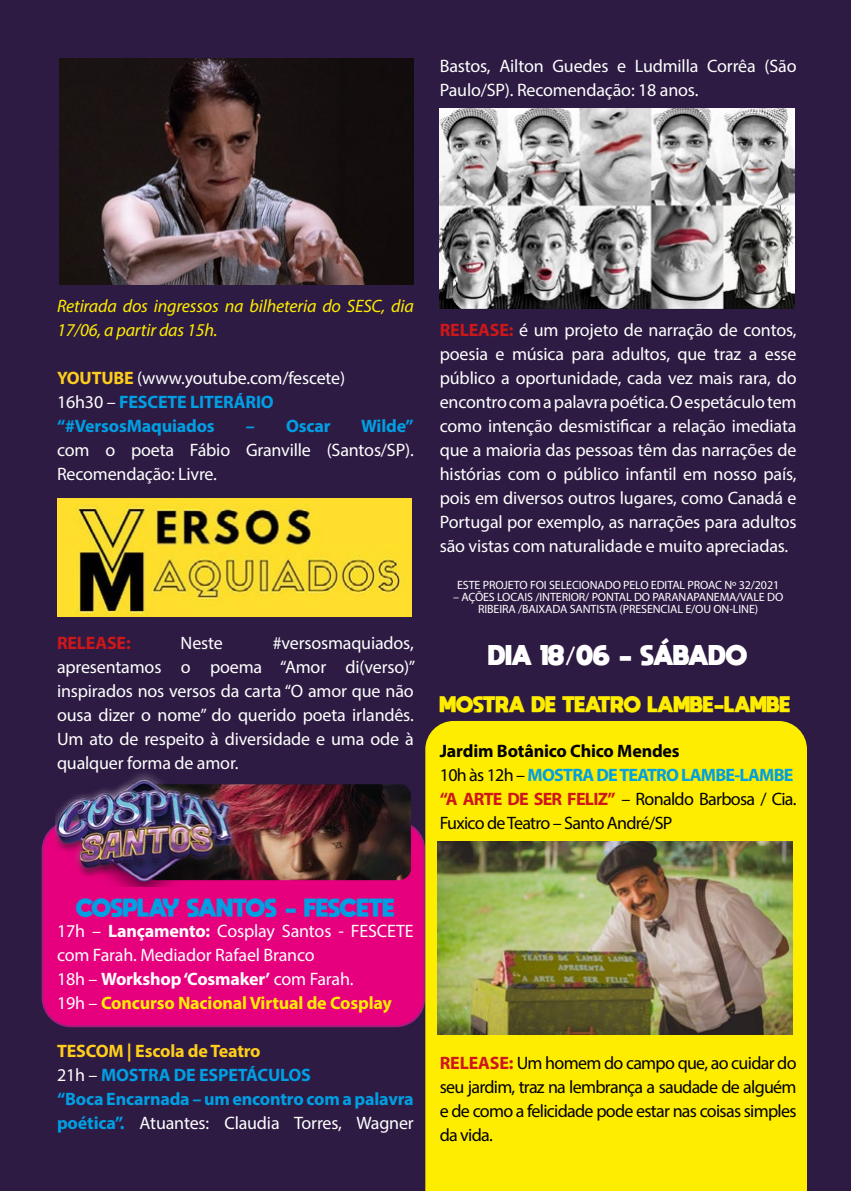
<style>
.page{position:relative;width:851px;height:1191px;background:#fff}
.page>*{position:absolute;margin:0;border:0;box-sizing:border-box;transform-origin:0 0}
.t1{font:800 20px "moon get";letter-spacing:-.01em;color:#fff}
.t2{font:18px/24px "Myriad Pro";letter-spacing:-.01em;color:#fff}
.t3{font:18px/24px "Myriad Pro";letter-spacing:-.04em;color:#000}
.t4{font:700 18px/24px "Myriad Pro";letter-spacing:-.01em;color:#009fe3}
.t5{font:italic 18px/24px "Myriad Pro";letter-spacing:-.01em;color:#ffed00}
.t6{font:800 18px "moon get";letter-spacing:-.01em;color:#009fe3}
.t7{font:700 18px "Myriad Pro";letter-spacing:-.01em;color:#cd1719}
.t8{font:800 16px "moon get";letter-spacing:-.01em;color:#ffed00}
.t9{font:12px/12px "Myriad Pro";letter-spacing:-.01em;color:#fff;text-align:center}
.s1{color:#ffcd1c}
.s2{font-weight:400;color:#fff}
.s3{font-weight:700;color:#cd1719}
.s4{font-weight:700}
.s5{font-weight:700;color:#009fe3}
.s6{font-weight:700;color:#ffed00}
</style>
<div class="page">
<div style="left:0;top:0;width:850px;height:1191px;background:#2e1b43"></div>
<div style="left:43px;top:821px;width:381px;height:205px;background:#e6007d;border-radius:28px"></div>
<div style="left:42px;top:820px;width:383px;height:207px;border:2px solid #a51b80;border-radius:28px"></div>
<div style="left:425px;top:721px;width:381px;height:470px;background:#ffed00"></div>
<img style="left:56px;top:773px;width:357px;height:114px">
<img style="left:440px;top:109px;width:354px;height:199px">
<img style="left:437px;top:841px;width:355px;height:193px">
<img style="left:57px;top:498px;width:354px;height:118px">
<img style="left:59px;top:59px;width:354px;height:226px">
<p class="t2" style="left:440px;top:54px;width:358px">Bastos, Ailton Guedes e Ludmilla Corrêa (São<br>Paulo/SP). Recomendação: 18 anos.</p>
<p class="t5" style="left:57px;top:294px;width:358px">Retirada dos ingressos na bilheteria do SESC, dia<br>17/06, a partir das 15h.</p>
<p class="t4" style="left:57px;top:366px;width:290px"><span class="s1">YOUTUBE</span> <span class="s2">(www.youtube.com/fescete)<br>16h30 –</span> FESCETE LITERÁRIO “#VersosMaquiados</p>
<p class="t4" style="left:246px;top:414px;width:86px">– Oscar</p>
<p class="t4" style="left:361px;top:414px;width:54px">Wilde”</p>
<p class="t2" style="left:57px;top:438px;width:358px">com o poeta Fábio Granville (Santos/SP).<br>Recomendação: Livre.</p>
<p class="t2" style="left:57px;top:630px;width:360px;text-align:justify;text-indent:216px">#versosmaquiados, apresentamos o poema “Amor di(verso)” inspirados nos versos da carta “O amor que não ousa dizer o nome” do querido poeta irlandês.<br>Um ato de respeito à diversidade e uma ode à qualquer forma de amor.</p>
<p class="t7" style="left:57px;top:630px;width:75px">RELEASE:</p>
<p class="t2" style="left:181px;top:630px;width:44px">Neste</p>
<p class="t2" style="left:440px;top:318px;width:358px;text-align:justify"><span class="s3">RELEASE:</span> é um projeto de narração de contos, poesia e música para adultos, que traz a esse público a oportunidade, cada vez mais rara, do encontro com a palavra poética. O espetáculo tem como intenção desmistificar a relação imediata que a maioria das pessoas têm das narrações de histórias com o público infantil em nosso país, pois em diversos outros lugares, como Canadá e Portugal por exemplo, as narrações para adultos são vistas com naturalidade e muito apreciadas.</p>
<p class="t9" style="left:457px;top:578px;width:323px">ESTE PROJETO FOI SELECIONADO PELO EDITAL PROAC Nº 32/2021</p>
<p class="t9" style="left:453px;top:590px;width:332px">– AÇÕES LOCAIS /INTERIOR/ PONTAL DO PARANAPANEMA/VALE DO<br>RIBEIRA /BAIXADA SANTISTA (PRESENCIAL E/OU ON-LINE)</p>
<p class="t1" style="left:488px;top:642px;width:260px">DIA 18/06 - SÁBADO</p>
<p class="t8" style="left:440px;top:693px;width:352px">MOSTRA DE TEATRO LAMBE-LAMBE</p>
<p class="t3" style="left:440px;top:738px;width:358px"><span class="s4">Jardim Botânico Chico Mendes<br></span>10h às 12h – <span class="s5">MOSTRA DE TEATRO LAMBE-LAMBE </span><span class="s3">“A ARTE DE SER FELIZ”</span> – Ronaldo Barbosa / Cia.<br>Fuxico de Teatro – Santo André/SP</p>
<p class="t6" style="left:76px;top:896px;width:320px">COSPLAY SANTOS - FESCETE</p>
<p class="t2" style="left:57px;top:918px;width:358px">17h – <span class="s4">Lançamento:</span> Cosplay Santos - FESCETE com Farah. Mediador Rafael Branco<br>18h – <span class="s4">Workshop ‘Cosmaker’</span> com Farah.<br>19h – <span class="s6">Concurso Nacional Virtual de Cosplay</span></p>
<p class="t4" style="left:57px;top:1038px;width:358px"><span class="s1">TESCOM | Escola de Teatro<br></span><span class="s2">21h –</span> MOSTRA DE ESPETÁCULOS<br>“Boca Encarnada – um encontro com a palavra poética”. <span class="s2">Atuantes: Claudia Torres, Wagner</span></p>
<p class="t3" style="left:440px;top:1050px;width:358px;text-align:justify"><span class="s3">RELEASE:</span> Um homem do campo que, ao cuidar do seu jardim, traz na lembrança a saudade de alguém e de como a felicidade pode estar nas coisas simples da vida.</p>
</div>
